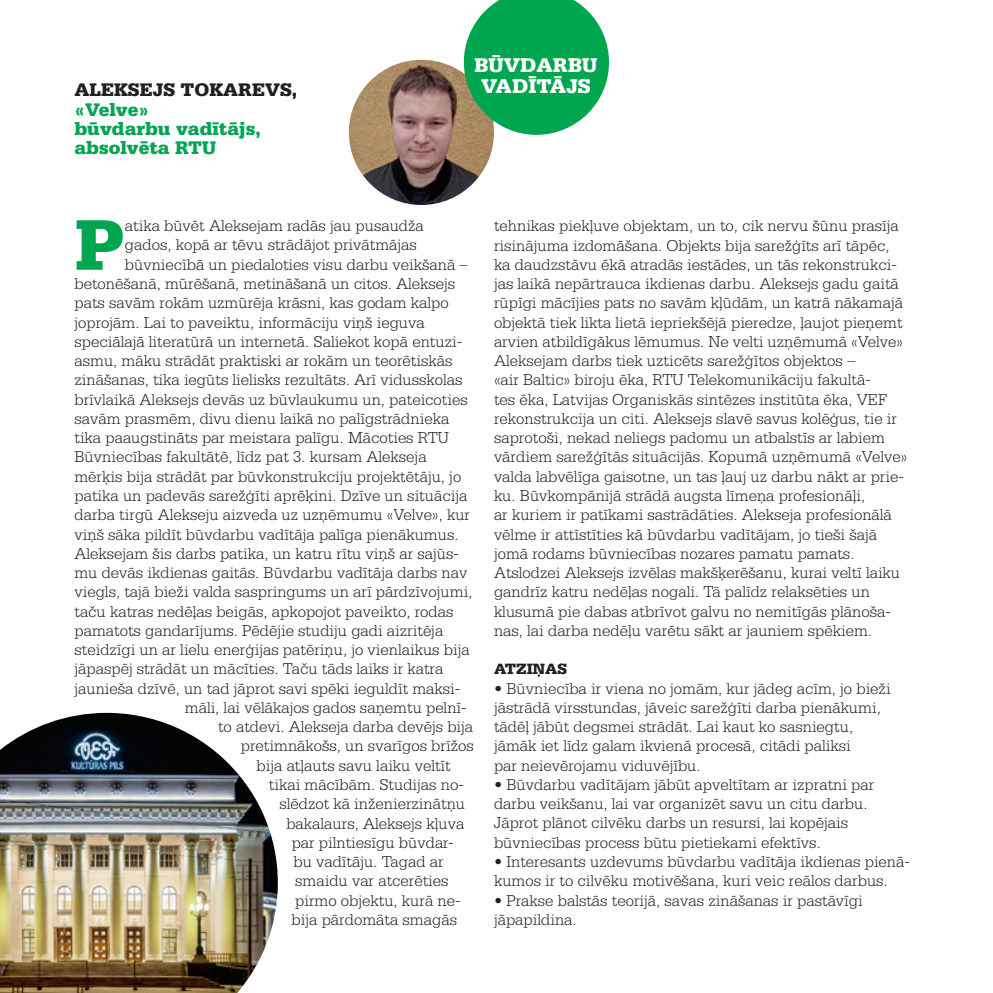
<style>
.page{position:relative;width:993px;height:993px;background:#fff}
.page>*{position:absolute;margin:0;border:0;box-sizing:border-box;transform-origin:0 0}
.t1{font:900 75.42px "Serifa CE";color:#00a54f}
.t2{font:900 21px/21px "Serifa CE";color:#fff;text-align:center}
.t3{font:900 19.25px/19.2px "Serifa CE";color:#00a54f}
.t4{font:900 19.25px "Serifa CE";color:#231f20}
.t5{font:300 16.62px/19.2px "Serifa CE";color:#231f20}
.t6{font:900 15.75px "Serifa CE";color:#231f20}
</style>
<div class="page">
<img style="left:0;top:712px;width:278px;height:280px">
<img style="left:349px;top:60px;width:145px;height:145px;border-radius:73px">
<svg style="left:463px;top:0;width:146px;height:135px;background:#2baf67"></svg>
<p class="t4" style="left:74px;top:79px;width:150px">ALEKSEJS TOKAR</p>
<p class="t4" style="left:252px;top:79px;width:46px">EVS,</p>
<p class="t3" style="left:74px;top:99px;width:188px">«VELVE»<br>BŪVDARBU VADĪTĀJS,<br>ABSOLVĒTA RTU</p>
<p class="t2" style="left:474px;top:55px;width:123px">BŪVDARBU<br>VADĪTĀJS</p>
<h1 class="t1" style="left:74px;top:200px;width:52px">P</h1>
<p class="t5" style="left:125px;top:215px;width:300px">atika būvēt Aleksejam radās jau pusaudža</p>
<p class="t5" style="left:125px;top:235px;width:293px">gados, kopā ar tēvu strādājot privātmājas</p>
<p class="t5" style="left:125px;top:254px;width:344px">būvniecībā un piedaloties visu darbu veikšanā –</p>
<p class="t5" style="left:74px;top:273px;width:382px">betonēšanā, mūrēšanā, metināšanā un citos. Aleksejs</p>
<p class="t5" style="left:74px;top:292px;width:376px">pats savām rokām uzmūrēja krāsni, kas godam kalpo</p>
<p class="t5" style="left:74px;top:312px;width:352px">joprojām. Lai to paveiktu, informāciju viņš ieguva</p>
<p class="t5" style="left:74px;top:331px;width:389px">speciālajā literatūrā un internetā. Saliekot kopā entuzi-</p>
<p class="t5" style="left:74px;top:350px;width:379px">asmu, māku strādāt praktiski ar rokām un teorētiskās</p>
<p class="t5" style="left:74px;top:369px;width:389px">zināšanas, tika iegūts lielisks rezultāts. Arī vidusskolas</p>
<p class="t5" style="left:74px;top:389px;width:395px">brīvlaikā Aleksejs devās uz būvlaukumu un, pateicoties</p>
<p class="t5" style="left:74px;top:408px;width:376px">savām prasmēm, divu dienu laikā no palīgstrādnieka</p>
<p class="t5" style="left:74px;top:427px;width:376px">tika paaugstināts par meistara palīgu. Mācoties RTU</p>
<p class="t5" style="left:74px;top:446px;width:353px">Būvniecības fakultātē, līdz pat 3. kursam Alekseja</p>
<p class="t5" style="left:74px;top:466px;width:388px">mērķis bija strādāt par būvkonstrukciju projektētāju, jo</p>
<p class="t5" style="left:74px;top:485px;width:394px">patika un padevās sarežģīti aprēķini. Dzīve un situācija</p>
<p class="t5" style="left:74px;top:504px;width:397px">darba tirgū Alekseju aizveda uz uzņēmumu «Velve», kur</p>
<p class="t5" style="left:74px;top:523px;width:385px">viņš sāka pildīt būvdarbu vadītāja palīga pienākumus.</p>
<p class="t5" style="left:74px;top:543px;width:386px">Aleksejam šis darbs patika, un katru rītu viņš ar sajūs-</p>
<p class="t5" style="left:74px;top:562px;width:394px">mu devās ikdienas gaitās. Būvdarbu vadītāja darbs nav</p>
<p class="t5" style="left:74px;top:581px;width:399px">viegls, tajā bieži valda saspringums un arī pārdzīvojumi,</p>
<p class="t5" style="left:74px;top:600px;width:380px">taču katras nedēļas beigās, apkopojot paveikto, rodas</p>
<p class="t5" style="left:74px;top:620px;width:370px">pamatots gandarījums. Pēdējie studiju gadi aizritēja</p>
<p class="t5" style="left:74px;top:639px;width:396px">steidzīgi un ar lielu enerģijas patēriņu, jo vienlaikus bija</p>
<p class="t5" style="left:74px;top:658px;width:370px">jāpaspēj strādāt un mācīties. Taču tāds laiks ir katra</p>
<p class="t5" style="left:74px;top:677px;width:387px">jaunieša dzīvē, un tad jāprot savi spēki ieguldīt maksi-</p>
<p class="t5" style="left:185px;top:697px;width:283px">māli, lai vēlākajos gados saņemtu pelnī-</p>
<p class="t5" style="left:218px;top:716px;width:256px">to atdevi. Alekseja darba devējs bija</p>
<p class="t5" style="left:241px;top:735px;width:234px">pretimnākošs, un svarīgos brīžos</p>
<p class="t5" style="left:256px;top:755px;width:195px">bija atļauts savu laiku veltīt</p>
<p class="t5" style="left:269px;top:774px;width:196px">tikai mācībām. Studijas no-</p>
<p class="t5" style="left:279px;top:793px;width:187px">slēdzot kā inženierzinātņu</p>
<p class="t5" style="left:286px;top:812px;width:179px">bakalaurs, Aleksejs kļuva</p>
<p class="t5" style="left:291px;top:832px;width:163px">par pilntiesīgu būvdar-</p>
<p class="t5" style="left:293px;top:851px;width:152px">bu vadītāju. Tagad ar</p>
<p class="t5" style="left:295px;top:870px;width:155px">smaidu var atcerēties</p>
<p class="t5" style="left:295px;top:889px;width:167px">pirmo objektu, kurā ne-</p>
<p class="t5" style="left:291px;top:909px;width:167px">bija pārdomāta smagās</p>
<p class="t5" style="left:494px;top:216px;width:414px">tehnikas piekļuve objektam, un to, cik nervu šūnu prasīja risinājuma izdomāšana. Objekts bija sarežģīts arī tāpēc, ka daudzstāvu ēkā atradās iestādes, un tās rekonstrukci&shy;jas laikā nepārtrauca ikdienas darbu. Aleksejs gadu gaitā rūpīgi mācījies pats no savām kļūdām, un katrā nākamajā objektā tiek likta lietā iepriekšējā pieredze, ļaujot pieņemt arvien atbildīgākus lēmumus. Ne velti uzņēmumā «Velve» Aleksejam darbs tiek uzticēts sarežģītos objektos –<br>«air Baltic» biroju ēka, RTU Telekomunikāciju fakultā-<br>tes ēka, Latvijas Organiskās sintēzes institūta ēka, VEF rekonstrukcija un citi. Aleksejs slavē savus kolēģus, tie ir saprotoši, nekad neliegs padomu un atbalstīs ar labiem vārdiem sarežģītās situācijās. Kopumā uzņēmumā «Velve» valda labvēlīga gaisotne, un tas ļauj uz darbu nākt ar prie&shy;ku. Būvkompānijā strādā augsta līmeņa profesionāļi,<br>ar kuriem ir patīkami sastrādāties. Alekseja profesionālā vēlme ir attīstīties kā būvdarbu vadītājam, jo tieši šajā jomā rodams būvniecības nozares pamatu pamats.<br>Atslodzei Aleksejs izvēlas makšķerēšanu, kurai veltī laiku gandrīz katru nedēļas nogali. Tā palīdz relaksēties un klusumā pie dabas atbrīvot galvu no nemitīgās plānoša&shy;nas, lai darba nedēļu varētu sākt ar jauniem spēkiem.</p>
<p class="t6" style="left:494px;top:659px;width:74px">ATZIŅAS</p>
<p class="t5" style="left:494px;top:677px;width:398px">• Būvniecība ir viena no jomām, kur jādeg acīm, jo bieži jāstrādā virsstundas, jāveic sarežģīti darba pienākumi, tādēļ jābūt degsmei strādāt. Lai kaut ko sasniegtu, jāmāk iet līdz galam ikvienā procesā, citādi paliksi<br>par neievērojamu viduvējību.</p>
<p class="t5" style="left:494px;top:774px;width:382px">• Būvdarbu vadītājam jābūt apveltītam ar izpratni par darbu veikšanu, lai var organizēt savu un citu darbu.<br>Jāprot plānot cilvēku darbs un resursi, lai kopējais būvniecības process būtu pietiekami efektīvs.</p>
<p class="t5" style="left:494px;top:851px;width:417px">• Interesants uzdevums būvdarbu vadītāja ikdienas pienā&shy;kumos ir to cilvēku motivēšana, kuri veic reālos darbus.</p>
<p class="t5" style="left:494px;top:889px;width:370px">• Prakse balstās teorijā, savas zināšanas ir pastāvīgi jāpapildina.</p>
</div>
